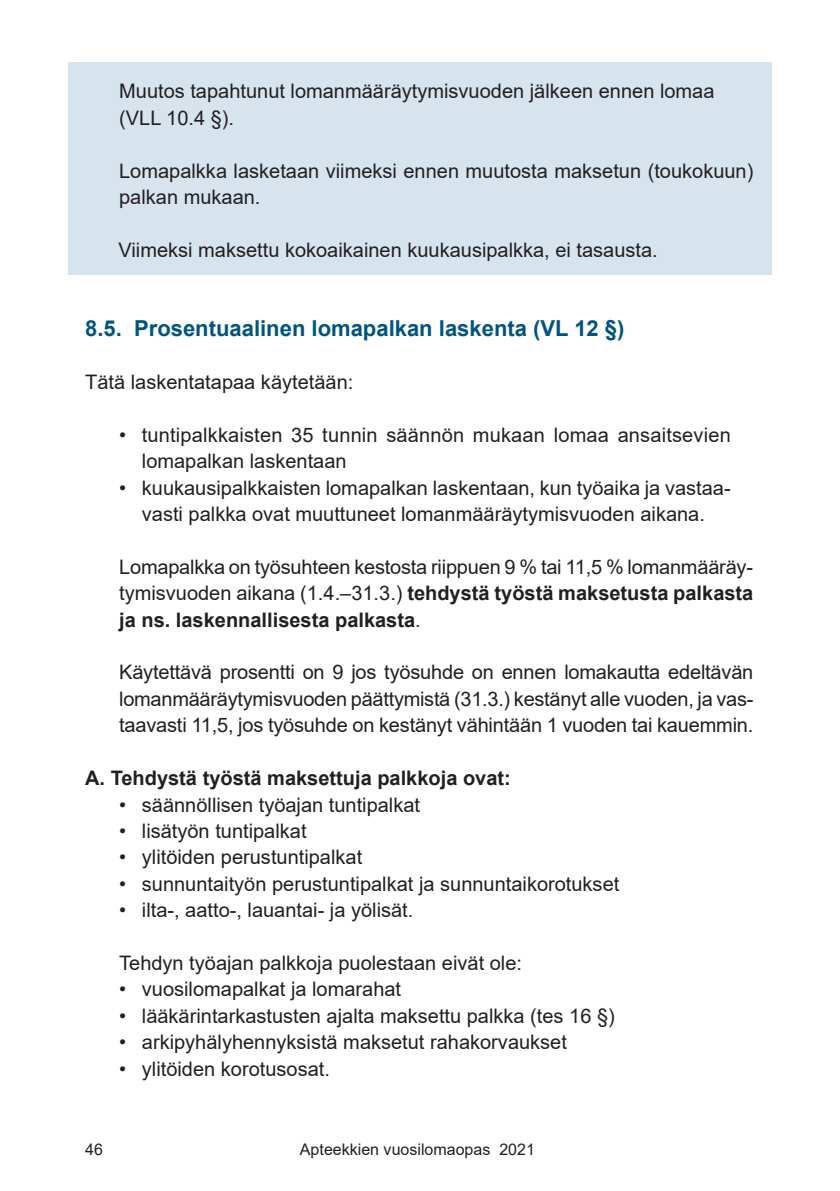
<style>
.page{position:relative;width:840px;height:1191px;background:#fff}
.page>*{position:absolute;margin:0;border:0;box-sizing:border-box;transform-origin:0 0}
.t1{font:700 22px "Arial";color:#005480}
.t2{font:20px/26.4px "Arial";color:#231f20}
.t3{font:700 20px "Arial";color:#231f20}
.t4{font:16px "Arial";color:#231f20}
.s1{font-weight:700}
</style>
<div class="page">
<div style="left:68px;top:62px;width:703px;height:213px;background:#d7e4ee"></div>
<p class="t2" style="left:119px;top:78px;width:596px">Muutos tapahtunut lomanmääräytymisvuoden jälkeen ennen lomaa (VLL 10.4 §).</p>
<p class="t2" style="left:119px;top:157px;width:635px">Lomapalkka lasketaan viimeksi ennen muutosta maksetun (toukokuun) palkan mukaan.</p>
<p class="t2" style="left:118px;top:236px;width:540px">Viimeksi maksettu kokoaikainen kuukausipalkka, ei tasausta.</p>
<p class="t1" style="left:85px;top:313px;width:540px">8.5. Prosentuaalinen lomapalkan laskenta (VL 12 §)</p>
<p class="t2" style="left:85px;top:368px;width:269px">Tätä laskentatapaa käytetään:</p>
<p class="t2" style="left:142px;top:421px;width:590px;text-indent:-23px">• tuntipalkkaisten 35 tunnin säännön mukaan lomaa ansaitsevien lomapalkan laskentaan</p>
<p class="t2" style="left:119px;top:474px;width:612px;text-align:center">• kuukausipalkkaisten lomapalkan laskentaan, kun työaika ja vastaa&shy;vasti palkka ovat muuttuneet lomanmääräytymisvuoden aikana.</p>
<p class="t2" style="left:119px;top:553px;width:635px;text-align:justify">Lomapalkka on työsuhteen kestosta riippuen 9 % tai 11,5 % lomanmääräy&shy;tymisvuoden aikana (1.4.–31.3.) <span class="s1">tehdystä työstä maksetusta palkasta ja ns. laskennallisesta palkasta</span>.</p>
<p class="t2" style="left:119px;top:659px;width:635px;text-align:justify">Käytettävä prosentti on 9 jos työsuhde on ennen lomakautta edeltävän lomanmääräytymisvuoden päättymistä (31.3.) kestänyt alle vuoden, ja vas&shy;taavasti 11,5, jos työsuhde on kestänyt vähintään 1 vuoden tai kauemmin.</p>
<p class="t3" style="left:85px;top:764px;width:427px">A. Tehdystä työstä maksettuja palkkoja ovat:</p>
<p class="t2" style="left:119px;top:791px;width:302px">• säännöllisen työajan tuntipalkat</p>
<p class="t2" style="left:119px;top:817px;width:189px">• lisätyön tuntipalkat</p>
<p class="t2" style="left:119px;top:844px;width:244px">• ylitöiden perustuntipalkat</p>
<p class="t2" style="left:119px;top:870px;width:501px">• sunnuntaityön perustuntipalkat ja sunnuntaikorotukset</p>
<p class="t2" style="left:119px;top:896px;width:295px">• ilta-, aatto-, lauantai- ja yölisät.</p>
<p class="t2" style="left:119px;top:949px;width:404px">Tehdyn työajan palkkoja puolestaan eivät ole:</p>
<p class="t2" style="left:119px;top:976px;width:283px">• vuosilomapalkat ja lomarahat</p>
<p class="t2" style="left:119px;top:1002px;width:497px">• lääkärintarkastusten ajalta maksettu palkka (tes 16 §)</p>
<p class="t2" style="left:119px;top:1028px;width:449px">• arkipyhälyhennyksistä maksetut rahakorvaukset</p>
<p class="t2" style="left:119px;top:1055px;width:212px">• ylitöiden korotusosat.</p>
<p class="t4" style="left:85px;top:1138px;width:19px">46</p>
<p class="t4" style="left:300px;top:1138px;width:236px">Apteekkien vuosilomaopas 2021</p>
</div>
